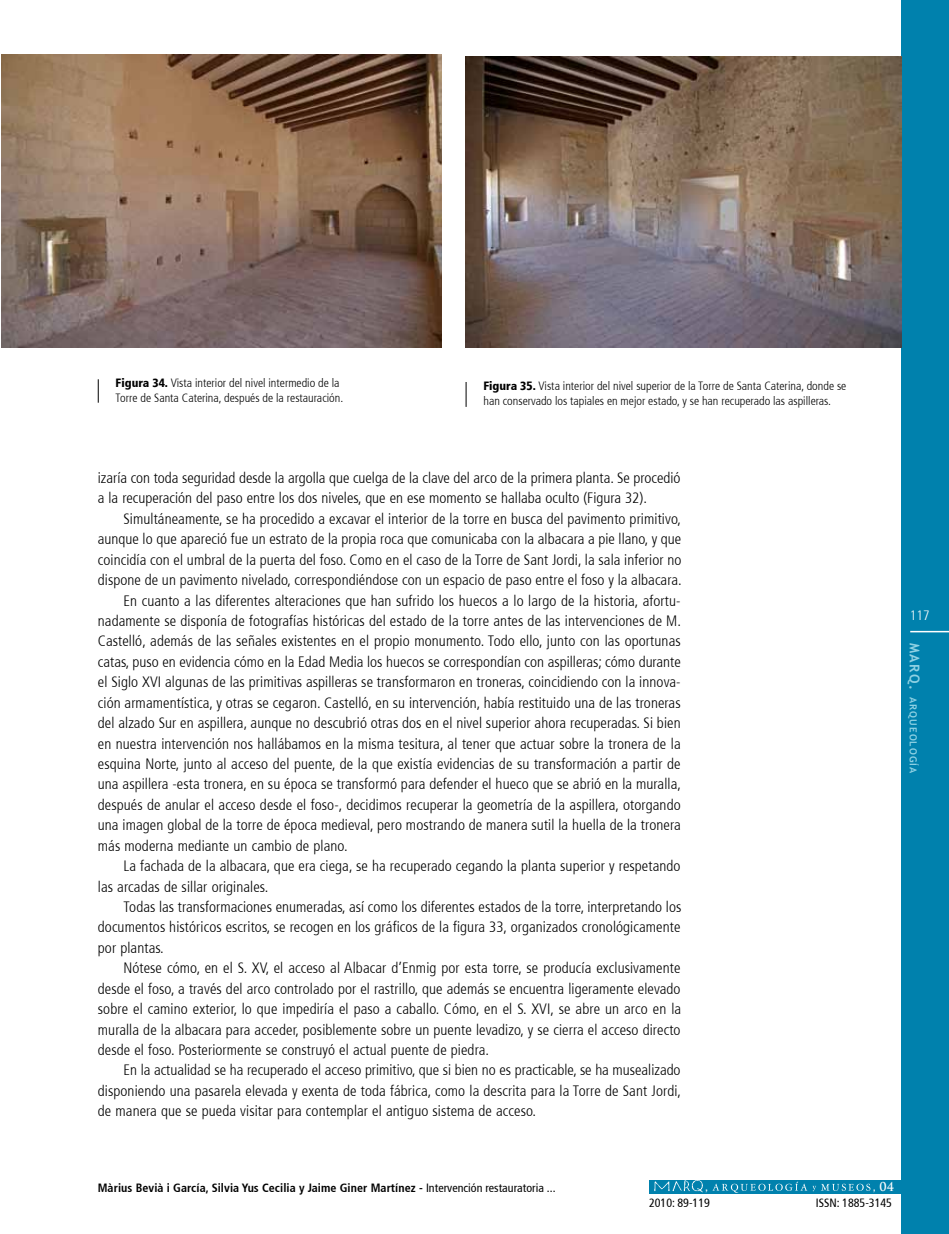
<style>
.page{position:relative;width:949px;height:1234px;background:#fff}
.page>*{position:absolute;margin:0;border:0;box-sizing:border-box;transform-origin:0 0}
.t1{font:300 condensed 15px/20.4px "Frutiger 47";letter-spacing:.005em;color:#000}
.t2{font:300 condensed 13.5px "Frutiger 47";color:#fff}
.t3{font:300 condensed 12px/15px "Frutiger 47";color:#000}
.t4{font:700 condensed 12px "Frutiger 67";letter-spacing:.005em;color:#000}
.t5{font:condensed 12px "Frutiger 57";color:#000}
.t6{font:700 12px "Trajan Pro";color:#fff}
.t7{font:700 9.75px "Trebuchet MS";letter-spacing:.11em;color:#8fd1e3}
.s1{font-family:"Frutiger 77";font-weight:900}
.s2{font-size:13.5px}
.s3{font-family:"Frutiger 57";font-weight:400}
</style>
<div class="page">
<div style="left:900px;top:0;width:48px;height:1233px;background:#0081ad"></div>
<hr style="left:909px;top:630px;width:39px;height:2px;background:#fff">
<div style="left:648px;top:1179px;width:253px;height:14px;background:#0081ad"></div>
<img style="left:652px;top:1179px;width:55px;height:13px">
<svg style="left:712px;top:1181px;width:158px;height:11px"></svg>
<img style="left:1px;top:54px;width:440px;height:293px">
<img style="left:465px;top:57px;width:435px;height:290px">
<svg style="left:465px;top:382px;width:1px;height:25px"></svg>
<svg style="left:98px;top:379px;width:1px;height:23px"></svg>
<p class="t3" style="left:116px;top:375px;width:229px"><span class="s1">Figura 34.</span> Vista interior del nivel intermedio de la<br>Torre de Santa Caterina, después de la restauración.</p>
<p class="t3" style="left:483px;top:378px;width:364px"><span class="s1">Figura 35.</span> Vista interior del nivel superior de la Torre de Santa Caterina, donde se han conservado los tapiales en mejor estado, y se han recuperado las aspilleras.</p>
<p class="t1" style="left:98px;top:467px;width:584px">izaría con toda seguridad desde la argolla que cuelga de la clave del arco de la primera planta. Se procedió a la recuperación del paso entre los dos niveles, que en ese momento se hallaba oculto (Figura 32).</p>
<p class="t1" style="left:123px;top:508px;width:559px">Simultáneamente, se ha procedido a excavar el interior de la torre en busca del pavimento primitivo,</p>
<p class="t1" style="left:98px;top:529px;width:584px">aunque lo que apareció fue un estrato de la propia roca que comunicaba con la albacara a pie llano, y que</p>
<p class="t1" style="left:98px;top:549px;width:585px">coincidía con el umbral de la puerta del foso. Como en el caso de la Torre de Sant Jordi, la sala inferior no</p>
<p class="t1" style="left:98px;top:570px;width:585px">dispone de un pavimento nivelado, correspondiéndose con un espacio de paso entre el foso y la albacara.</p>
<p class="t1" style="left:123px;top:590px;width:558px">En cuanto a las diferentes alteraciones que han sufrido los huecos a lo largo de la historia, afortu-</p>
<p class="t1" style="left:98px;top:610px;width:584px">nadamente se disponía de fotografías históricas del estado de la torre antes de las intervenciones de M.</p>
<p class="t1" style="left:98px;top:631px;width:584px">Castelló, además de las señales existentes en el propio monumento. Todo ello, junto con las oportunas</p>
<p class="t1" style="left:98px;top:651px;width:584px">catas, puso en evidencia cómo en la Edad Media los huecos se correspondían con aspilleras; cómo durante</p>
<p class="t1" style="left:98px;top:672px;width:584px">el Siglo XVI algunas de las primitivas aspilleras se transformaron en troneras, coincidiendo con la innova-</p>
<p class="t1" style="left:98px;top:692px;width:584px">ción armamentística, y otras se cegaron. Castelló, en su intervención, había restituido una de las troneras</p>
<p class="t1" style="left:98px;top:712px;width:584px">del alzado Sur en aspillera, aunque no descubrió otras dos en el nivel superior ahora recuperadas. Si bien</p>
<p class="t1" style="left:98px;top:733px;width:584px">en nuestra intervención nos hallábamos en la misma tesitura, al tener que actuar sobre la tronera de la</p>
<p class="t1" style="left:98px;top:753px;width:584px">esquina Norte, junto al acceso del puente, de la que existía evidencias de su transformación a partir de</p>
<p class="t1" style="left:98px;top:774px;width:584px">una aspillera -esta tronera, en su época se transformó para defender el hueco que se abrió en la muralla,</p>
<p class="t1" style="left:98px;top:794px;width:584px">después de anular el acceso desde el foso-, decidimos recuperar la geometría de la aspillera, otorgando</p>
<p class="t1" style="left:98px;top:814px;width:584px">una imagen global de la torre de época medieval, pero mostrando de manera sutil la huella de la tronera</p>
<p class="t1" style="left:98px;top:835px;width:251px">más moderna mediante un cambio de plano.</p>
<p class="t1" style="left:123px;top:855px;width:558px">La fachada de la albacara, que era ciega, se ha recuperado cegando la planta superior y respetando</p>
<p class="t1" style="left:98px;top:876px;width:172px">las arcadas de sillar originales.</p>
<p class="t1" style="left:123px;top:896px;width:559px">Todas las transformaciones enumeradas, así como los diferentes estados de la torre, interpretando los</p>
<p class="t1" style="left:98px;top:917px;width:584px">documentos históricos escritos, se recogen en los gráficos de la figura 33, organizados cronológicamente</p>
<p class="t1" style="left:98px;top:937px;width:67px">por plantas.</p>
<p class="t1" style="left:123px;top:957px;width:558px">Nótese cómo, en el S. XV, el acceso al Albacar d’Enmig por esta torre, se producía exclusivamente</p>
<p class="t1" style="left:98px;top:978px;width:584px">desde el foso, a través del arco controlado por el rastrillo, que además se encuentra ligeramente elevado</p>
<p class="t1" style="left:98px;top:998px;width:584px">sobre el camino exterior, lo que impediría el paso a caballo. Cómo, en el S. XVI, se abre un arco en la</p>
<p class="t1" style="left:98px;top:1019px;width:584px">muralla de la albacara para acceder, posiblemente sobre un puente levadizo, y se cierra el acceso directo</p>
<p class="t1" style="left:98px;top:1039px;width:392px">desde el foso. Posteriormente se construyó el actual puente de piedra.</p>
<p class="t1" style="left:123px;top:1059px;width:558px">En la actualidad se ha recuperado el acceso primitivo, que si bien no es practicable, se ha musealizado</p>
<p class="t1" style="left:98px;top:1080px;width:584px">disponiendo una pasarela elevada y exenta de toda fábrica, como la descrita para la Torre de Sant Jordi,</p>
<p class="t1" style="left:98px;top:1100px;width:439px">de manera que se pueda visitar para contemplar el antiguo sistema de acceso.</p>
<p class="t2" style="left:909px;top:607px;width:21px">117</p>
<p class="t7" style="left:919px;top:642px;width:132px;rotate:90deg"><span class="s2">MARQ.</span> ARQUEOLOGÍA</p>
<p class="t4" style="left:98px;top:1180px;width:459px">Màrius Bevià i García, Silvia Yus Cecilia y Jaime Giner Martínez - <span class="s3">Intervención restauratoria ...</span></p>
<p class="t6" style="left:705px;top:1178px;width:4px">,</p>
<p class="t6" style="left:872px;top:1178px;width:23px">, 04</p>
<p class="t5" style="left:649px;top:1195px;width:62px">2010: 89-119</p>
<p class="t5" style="left:815px;top:1195px;width:78px">ISSN: 1885-3145</p>
</div>
